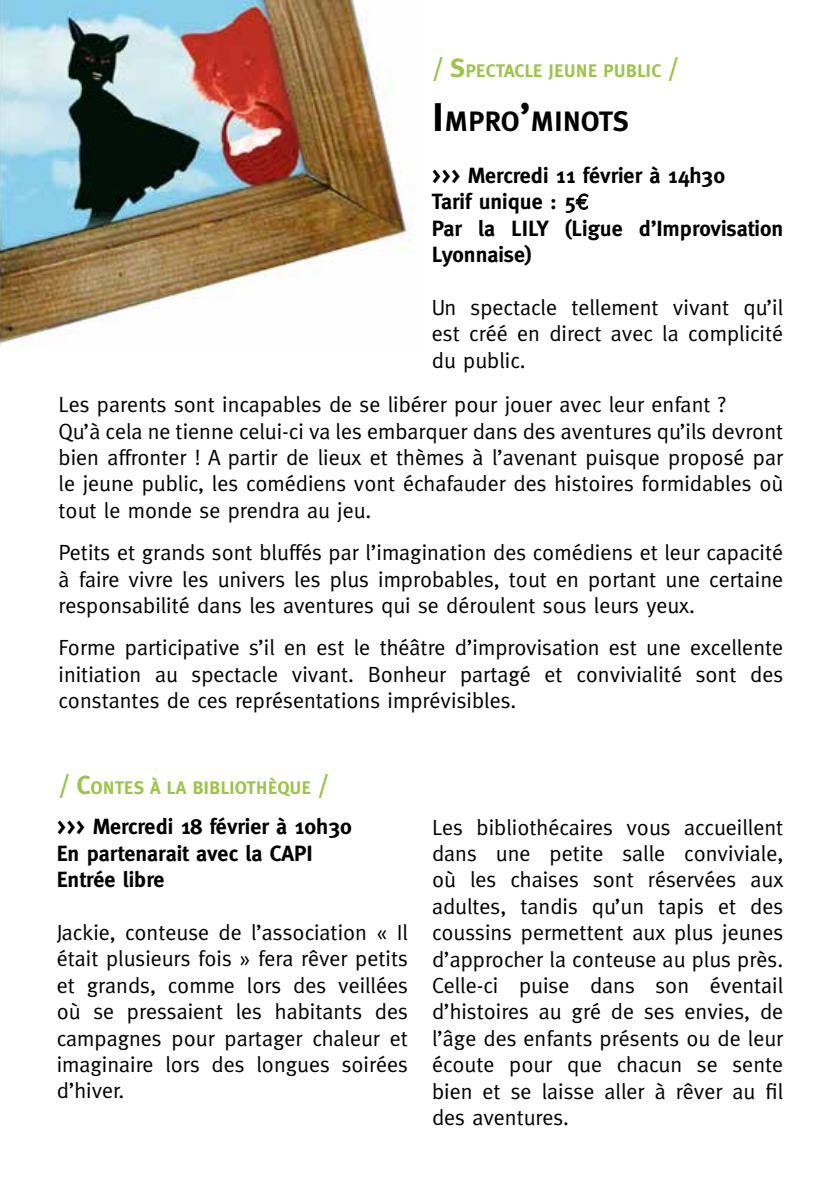
<style>
.page{position:relative;width:840px;height:1191px;background:#fff}
.page>*{position:absolute;margin:0;border:0;box-sizing:border-box;transform-origin:0 0}
.t1{font:700 28px "Meta Plus";letter-spacing:-.005em;color:#000}
.t2{font:22px/26.4px "Meta";color:#000;text-align:justify}
.t3{font:700 22px/26.4px "Meta";color:#000}
.t4{font:700 18.2px "Meta Plus";color:#9cc545}
.s1{font-size:26px}
.s2{font-size:40px}
.s3{font-family:"Euro Mono";font-weight:400}
</style>
<div class="page">
<svg style="left:575px;top:194px;width:13px;height:16px"></svg>
<img style="left:0;top:0;width:414px;height:346px">
<p class="t4" style="left:431px;top:60px;width:249px"><span class="s1">/ S</span>PECTACLE JEUNE PUBLIC <span class="s1">/</span></p>
<p class="t1" style="left:431px;top:105px;width:199px"><span class="s2">I</span> MPRO<span class="s2">’</span>MINOTS</p>
<p class="t3" style="left:431px;top:162px;width:352px">&gt;&gt;&gt; Mercredi 11 février à 14h30<br>Tarif unique : 5<span class="s3">e<br></span>Par la LILY (Ligue d’Improvisation<br>Lyonnaise)</p>
<p class="t2" style="left:431px;top:294px;width:352px">Un spectacle tellement vivant qu’il est créé en direct avec la complicité du public.</p>
<p class="t2" style="left:58px;top:391px;width:725px;text-align:left">Les parents sont incapables de se libérer pour jouer avec leur enfant ?<br>Qu’à cela ne tienne celui-ci va les embarquer dans des aventures qu’ils devront bien affronter ! A partir de lieux et thèmes à l’avenant puisque proposé par le jeune public, les comédiens vont échafauder des histoires formidables où tout le monde se prendra au jeu.</p>
<p class="t2" style="left:58px;top:539px;width:725px">Petits et grands sont bluffés par l’imagination des comédiens et leur capacité à faire vivre les univers les plus improbables, tout en portant une certaine responsabilité dans les aventures qui se déroulent sous leurs yeux.</p>
<p class="t2" style="left:58px;top:634px;width:725px">Forme participative s’il en est le théâtre d’improvisation est une excellente initiation au spectacle vivant. Bonheur partagé et convivialité sont des constantes de ces représentations imprévisibles.</p>
<p class="t4" style="left:58px;top:777px;width:273px"><span class="s1">/ C</span>ONTES À LA BIBLIOTHÈQUE <span class="s1">/</span></p>
<p class="t3" style="left:57px;top:813px;width:296px">&gt;&gt;&gt; Mercredi 18 février à 10h30<br>En partenarait avec la CAPI<br>Entrée libre</p>
<p class="t2" style="left:57px;top:918px;width:352px">Jackie, conteuse de l’association « Il était plusieurs fois » fera rêver petits et grands, comme lors des veillées où se pressaient les habitants des campagnes pour partager chaleur et imaginaire lors des longues soirées d’hiver.</p>
<p class="t2" style="left:432px;top:813px;width:352px">Les bibliothécaires vous accueillent dans une petite salle conviviale, où les chaises sont réservées aux adultes, tandis qu’un tapis et des coussins permettent aux plus jeunes d’approcher la conteuse au plus près.<br>Celle-ci puise dans son éventail d’histoires au gré de ses envies, de l’âge des enfants présents ou de leur écoute pour que chacun se sente bien et se laisse aller à rêver au fil des aventures.</p>
</div>
